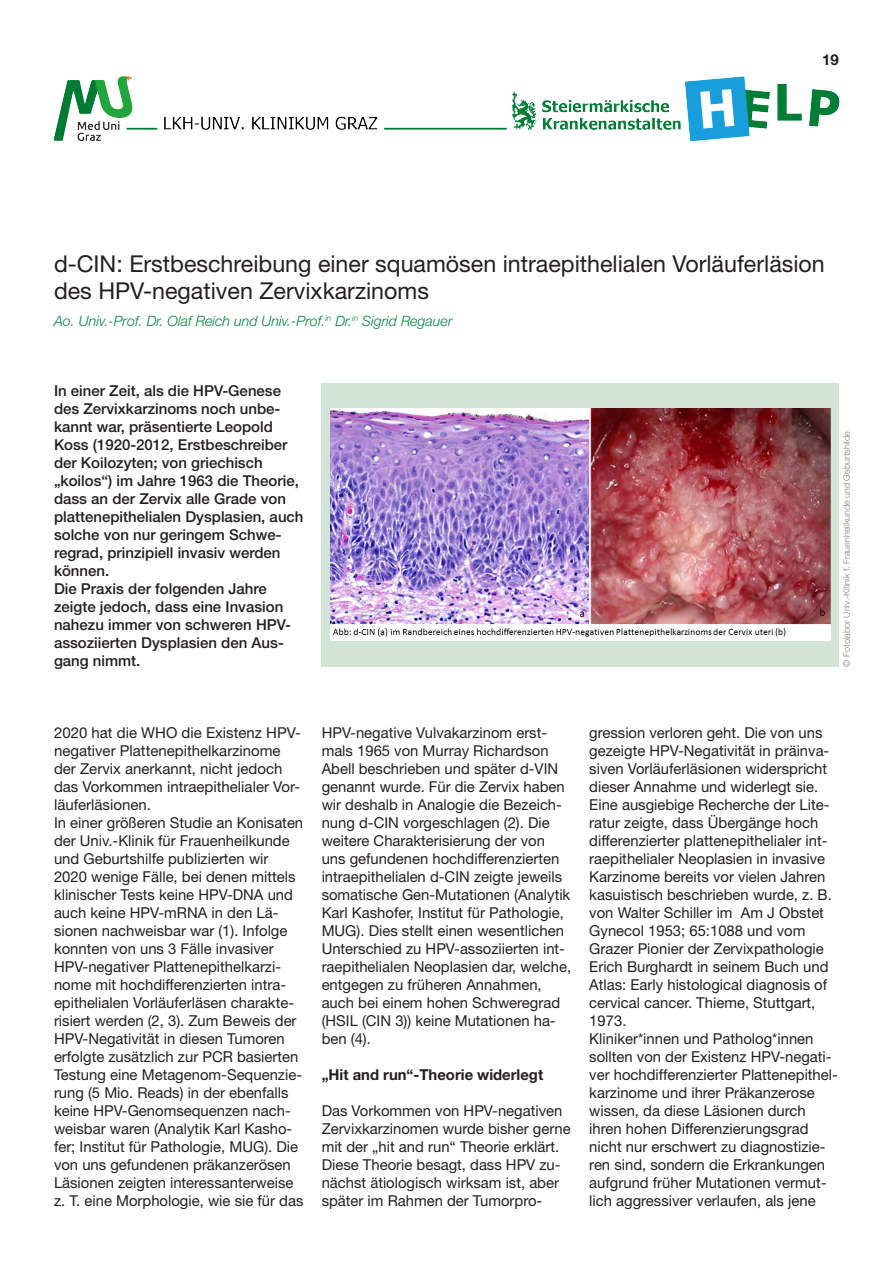
<style>
.page{position:relative;width:893px;height:1263px;background:#fff}
.page>*{position:absolute;margin:0;border:0;box-sizing:border-box;transform-origin:0 0}
.Titel_Beiträge{font:23.25px/27px "Helvetica Neue LT Std";color:#231f20}
.Grundschrift{font:15px/18px "Helvetica Neue LT Std";color:#231f20}
.Grundschrift-2{font:500 15px/18px "Helvetica Neue LT Std";color:#231f20}
.Zwischentitel{font:700 15px "Helvetica Neue LT Std";color:#231f20}
.Titel_Beiträge-2{font:italic 300 14.25px "Helvetica Neue LT Std";color:#008642}
.Copyright{font:300 9px "Helvetica Neue LT Std";color:#808285}
</style>
<div class="page">
<img style="left:53px;top:76px;width:787px;height:66px">
<div style="left:322px;top:383px;width:517px;height:283px;background:#d1e4d6"></div>
<img style="left:330px;top:409px;width:500px;height:231px">
<p class="Zwischentitel" style="left:822px;top:50px;width:18px">19</p>
<p class="Titel_Beiträge" style="left:54px;top:250px;width:772px">d-CIN: Erstbeschreibung einer squamösen intraepithelialen Vorläuferläsion des HPV-negativen Zervixkarzinoms</p>
<p class="Titel_Beiträge-2" style="left:54px;top:312px;width:400px">Ao. Univ.-Prof. Dr. Olaf Reich und Univ.-Prof.<sup>in</sup> Dr.<sup>in</sup> Sigrid Regauer</p>
<p class="Grundschrift-2" style="left:54px;top:382px;width:251px">In einer Zeit, als die HPV-Genese des Zervixkarzinoms noch unbe&shy;kannt war, präsentierte Leopold<br>Koss (1920-2012, Erstbeschreiber der Koilozyten; von griechisch „koilos“) im Jahre 1963 die Theorie, dass an der Zervix alle Grade von plattenepithelialen Dysplasien, auch solche von nur geringem Schwe&shy;regrad, prinzipiell invasiv werden können.</p>
<p class="Grundschrift-2" style="left:54px;top:580px;width:239px">Die Praxis der folgenden Jahre zeigte jedoch, dass eine Invasion nahezu immer von schweren HPV&shy;assoziierten Dysplasien den Aus&shy;gang nimmt.</p>
<p class="Copyright" style="left:841px;top:666px;width:237px;rotate:-90deg">© Fotolabor Univ.-Kllinik f. Frauenheilkunde und Geburtshilde</p>
<p class="Grundschrift" style="left:54px;top:723px;width:248px">2020 hat die WHO die Existenz HPV&shy;negativer Plattenepithelkarzinome der Zervix anerkannt, nicht jedoch das Vorkommen intraepithelialer Vor&shy;läuferläsionen.</p>
<p class="Grundschrift" style="left:54px;top:813px;width:251px">In einer größeren Studie an Konisaten der Univ.-Klinik für Frauenheilkunde und Geburtshilfe publizierten wir 2020 wenige Fälle, bei denen mittels klinischer Tests keine HPV-DNA und auch keine HPV-mRNA in den Lä&shy;sionen nachweisbar war (1). Infolge konnten von uns 3 Fälle invasiver HPV-negativer Plattenepithelkarzi&shy;nome mit hochdifferenzierten intra&shy;epithelialen Vorläuferläsen charakte&shy;risiert werden (2, 3). Zum Beweis der HPV-Negativität in diesen Tumoren erfolgte zusätzlich zur PCR basierten Testung eine Metagenom-Sequenzie&shy;rung (5 Mio. Reads) in der ebenfalls keine HPV-Genomsequenzen nach&shy;weisbar waren (Analytik Karl Kasho&shy;fer; Institut für Pathologie, MUG). Die von uns gefundenen präkanzerösen Läsionen zeigten interessanterweise z. T. eine Morphologie, wie sie für das</p>
<p class="Grundschrift" style="left:322px;top:723px;width:251px">HPV-negative Vulvakarzinom erst&shy;mals 1965 von Murray Richardson Abell beschrieben und später d-VIN genannt wurde. Für die Zervix haben wir deshalb in Analogie die Bezeich&shy;nung d-CIN vorgeschlagen (2). Die weitere Charakterisierung der von uns gefundenen hochdifferenzierten intraepithelialen d-CIN zeigte jeweils somatische Gen-Mutationen (Analytik Karl Kashofer, Institut für Pathologie, MUG). Dies stellt einen wesentlichen Unterschied zu HPV-assoziierten int&shy;raepithelialen Neoplasien dar, welche, entgegen zu früheren Annahmen, auch bei einem hohen Schweregrad (HSIL (CIN 3)) keine Mutationen ha&shy;ben (4).</p>
<p class="Zwischentitel" style="left:322px;top:1065px;width:223px">„Hit and run“-Theorie widerlegt</p>
<p class="Grundschrift" style="left:322px;top:1101px;width:251px">Das Vorkommen von HPV-negativen Zervixkarzinomen wurde bisher gerne mit der „hit and run“ Theorie erklärt.<br>Diese Theorie besagt, dass HPV zu&shy;nächst ätiologisch wirksam ist, aber später im Rahmen der Tumorpro-</p>
<p class="Grundschrift" style="left:589px;top:723px;width:242px">gression verloren geht. Die von uns gezeigte HPV-Negativität in präinva&shy;siven Vorläuferläsionen widerspricht dieser Annahme und widerlegt sie.</p>
<p class="Grundschrift" style="left:589px;top:795px;width:244px">Eine ausgiebige Recherche der Lite&shy;ratur zeigte, dass Übergänge hoch differenzierter plattenepithelialer int&shy;raepithelialer Neoplasien in invasive Karzinome bereits vor vielen Jahren kasuistisch beschrieben wurde, z. B. von Walter Schiller im Am J Obstet Gynecol 1953; 65:1088 und vom Grazer Pionier der Zervixpathologie Erich Burghardt in seinem Buch und Atlas: Early histological diagnosis of cervical cancer. Thieme, Stuttgart, 1973.</p>
<p class="Grundschrift" style="left:589px;top:1029px;width:250px">Kliniker*innen und Patholog*innen sollten von der Existenz HPV-negati&shy;ver hochdifferenzierter Plattenepithel&shy;karzinome und ihrer Präkanzerose wissen, da diese Läsionen durch ihren hohen Differenzierungsgrad nicht nur erschwert zu diagnostizie&shy;ren sind, sondern die Erkrankungen aufgrund früher Mutationen vermut&shy;lich aggressiver verlaufen, als jene</p>
</div>
